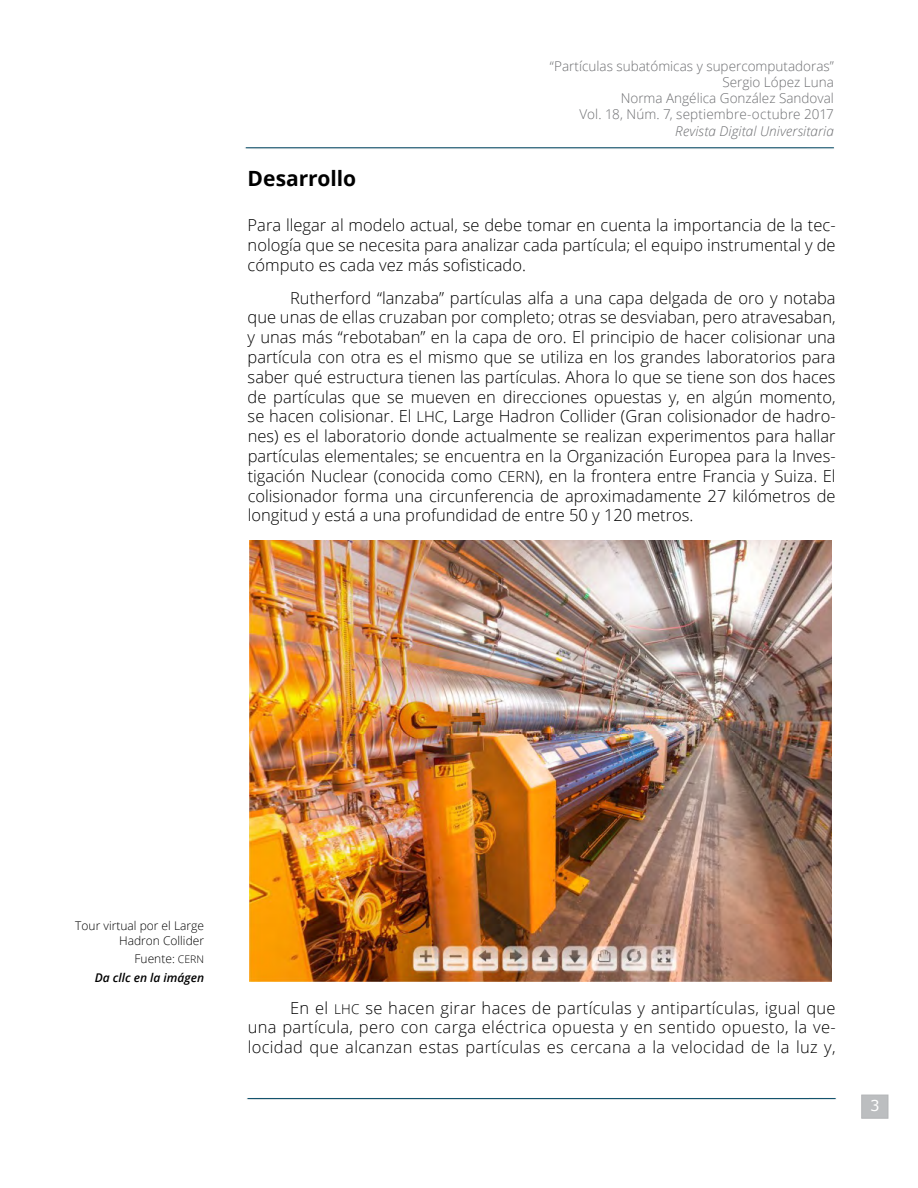
<style>
.page{position:relative;width:918px;height:1188px;background:#fff}
.page>*{position:absolute;margin:0;border:0;box-sizing:border-box;transform-origin:0 0}
.t1{font:700 21px "Open Sans";letter-spacing:-.005em;color:#000}
.t2{font:300 16.5px/19.8px "Open Sans";color:#000;text-align:justify}
.t3{font:15px "Verdana";color:#fff}
.t4{font:300 13.5px/16.2px "Open Sans";color:#6d6e71;text-align:right}
.t5{font:italic 300 13.5px "Open Sans";letter-spacing:.005em;color:#6d6e71}
.t6{font:300 12px/14.4px "Open Sans";color:#000;text-align:right}
.t7{font:italic 600 12px/18.6px "Open Sans";color:#000;text-align:right}
.s1{font-size:15px}
.s2{font-weight:300;font-style:normal}
.s3{font-weight:300;font-style:normal;font-size:10.5px}
.s4{font-size:13.5px}
</style>
<div class="page">
<div style="left:861px;top:1095px;width:27px;height:24px;background:#bcbec0"></div>
<hr style="left:244px;top:147px;width:591px;height:2px;background:#417488">
<hr style="left:246px;top:148px;width:588px;height:1px;background:#004662">
<hr style="left:246px;top:1098px;width:591px;height:2px;background:#d8dee1">
<hr style="left:248px;top:1098px;width:588px;height:1px;background:#004662">
<img style="left:249px;top:540px;width:582px;height:442px">
<p class="t4" style="left:550px;top:57px;width:286px">“Partículas subatómicas y supercomputadoras” Sergio López Luna<br>Norma Angélica González Sandoval<br>Vol. 18, Núm. 7, septiembre-octubre 2017</p>
<p class="t5" style="left:675px;top:121px;width:160px">Revista Digital Universitaria</p>
<p class="t1" style="left:248px;top:164px;width:110px">Desarrollo</p>
<p class="t2" style="left:248px;top:215px;width:590px">Para llegar al modelo actual, se debe tomar en cuenta la importancia de la tec&shy;nología que se necesita para analizar cada partícula; el equipo instrumental y de cómputo es cada vez más sofisticado.</p>
<p class="t2" style="left:248px;top:287px;width:590px;text-indent:43px">Rutherford “lanzaba” partículas alfa a una capa delgada de oro y notaba que unas de ellas cruzaban por completo; otras se desviaban, pero atravesaban, y unas más “rebotaban” en la capa de oro. El principio de hacer colisionar una partícula con otra es el mismo que se utiliza en los grandes laboratorios para saber qué estructura tienen las partículas. Ahora lo que se tiene son dos haces de partículas que se mueven en direcciones opuestas y, en algún momento, se hacen colisionar. El <span class="s1">LHC</span>, Large Hadron Collider (Gran colisionador de hadro&shy;nes) es el laboratorio donde actualmente se realizan experimentos para hallar partículas elementales; se encuentra en la Organización Europea para la Inves&shy;tigación Nuclear (conocida como <span class="s1">CERN</span>), en la frontera entre Francia y Suiza. El colisionador forma una circunferencia de aproximadamente 27 kilómetros de longitud y está a una profundidad de entre 50 y 120 metros.</p>
<p class="t6" style="left:75px;top:918px;width:130px">Tour virtual por el Large<br>Hadron Collider</p>
<p class="t7" style="left:95px;top:949px;width:111px"><span class="s2">Fuente:</span> <span class="s3">CERN<br></span>Da cllc en la imágen</p>
<p class="t2" style="left:248px;top:997px;width:590px;text-indent:43px">En el <span class="s4">LHC</span> se hacen girar haces de partículas y antipartículas, igual que una partícula, pero con carga eléctrica opuesta y en sentido opuesto, la ve&shy;locidad que alcanzan estas partículas es cercana a la velocidad de la luz y,</p>
<p class="t3" style="left:870px;top:1096px;width:11px">3</p>
</div>
